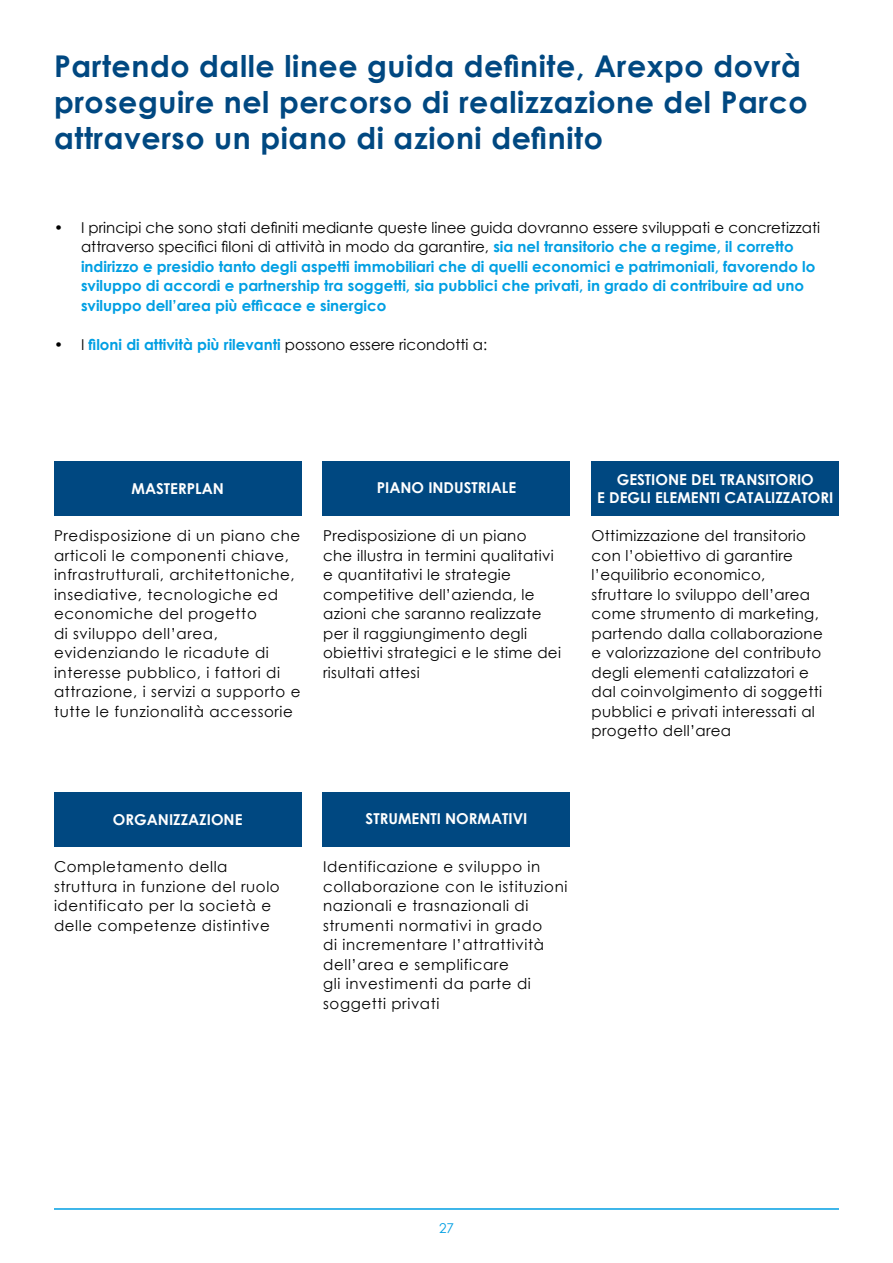
<style>
.page{position:relative;width:893px;height:1263px;background:#fff}
.page>*{position:absolute;margin:0;border:0;box-sizing:border-box;transform-origin:0 0}
.t1{font:700 30px/36px "Century Gothic";letter-spacing:.02em;color:#004881}
.t2{font:15px/19.5px "Century Gothic";letter-spacing:.04em;color:#000}
.t3{font:15px/19.5px "Century Gothic";letter-spacing:.02em;color:#000}
.t4{font:700 15px/19.5px "Century Gothic";color:#009fe3}
.t5{font:700 15px/18px "Century Gothic";color:#fff;text-align:center}
.t6{font:13.5px "Century Gothic";color:#009fe3}
.s1{font-weight:400;color:#000}
</style>
<div class="page">
<hr style="left:54px;top:1208px;width:785px;height:2px;background:#009fe3">
<div style="left:54px;top:461px;width:247px;height:55px;background:#004881"></div>
<div style="left:54px;top:792px;width:247px;height:55px;background:#004881"></div>
<div style="left:323px;top:461px;width:247px;height:55px;background:#004881"></div>
<div style="left:323px;top:792px;width:247px;height:55px;background:#004881"></div>
<div style="left:592px;top:461px;width:247px;height:55px;background:#004881"></div>
<h1 class="t1" style="left:54px;top:47px;width:755px">Partendo dalle linee guida definite, Arexpo dovrà proseguire nel percorso di realizzazione del Parco attraverso un piano di azioni definito</h1>
<p class="t4" style="left:81px;top:217px;width:741px;text-indent:-27px"><span class="s1">• I principi che sono stati definiti mediante queste linee guida dovranno essere sviluppati e concretizzati attraverso specifici filoni di attività in modo da garantire,</span> sia nel transitorio che a regime, il corretto indirizzo e presidio tanto degli aspetti immobiliari che di quelli economici e patrimoniali, favorendo lo sviluppo di accordi e partnership tra soggetti, sia pubblici che privati, in grado di contribuire ad uno sviluppo dell’area più efficace e sinergico</p>
<p class="t4" style="left:54px;top:334px;width:435px"><span class="s1">• I</span> filoni di attività più rilevanti <span class="s1">possono essere ricondotti a:</span></p>
<p class="t5" style="left:131px;top:479px;width:94px">MASTERPLAN</p>
<p class="t2" style="left:54px;top:526px;width:248px">Predisposizione di un piano che articoli le componenti chiave, infrastrutturali, architettoniche, insediative, tecnologiche ed economiche del progetto<br>di sviluppo dell’area, evidenziando le ricadute di interesse pubblico, i fattori di attrazione, i servizi a supporto e tutte le funzionalità accessorie</p>
<p class="t5" style="left:377px;top:478px;width:141px">PIANO INDUSTRIALE</p>
<p class="t3" style="left:323px;top:526px;width:239px">Predisposizione di un piano<br>che illustra in termini qualitativi e quantitativi le strategie competitive dell’azienda, le azioni che saranno realizzate per il raggiungimento degli obiettivi strategici e le stime dei risultati attesi</p>
<p class="t5" style="left:597px;top:470px;width:238px">GESTIONE DEL TRANSITORIO<br>E DEGLI ELEMENTI CATALIZZATORI</p>
<p class="t3" style="left:592px;top:526px;width:233px">Ottimizzazione del transitorio con l’obiettivo di garantire l’equilibrio economico, sfruttare lo sviluppo dell’area come strumento di marketing, partendo dalla collaborazione e valorizzazione del contributo degli elementi catalizzatori e dal coinvolgimento di soggetti pubblici e privati interessati al progetto dell’area</p>
<p class="t5" style="left:113px;top:810px;width:131px">ORGANIZZAZIONE</p>
<p class="t2" style="left:54px;top:857px;width:227px">Completamento della struttura in funzione del ruolo identificato per la società e delle competenze distintive</p>
<p class="t5" style="left:366px;top:809px;width:163px">STRUMENTI NORMATIVI</p>
<p class="t2" style="left:323px;top:857px;width:246px">Identificazione e sviluppo in collaborazione con le istituzioni nazionali e trasnazionali di strumenti normativi in grado<br>di incrementare l’attrattività dell’area e semplificare<br>gli investimenti da parte di soggetti privati</p>
<p class="t6" style="left:439px;top:1219px;width:16px">27</p>
</div>
